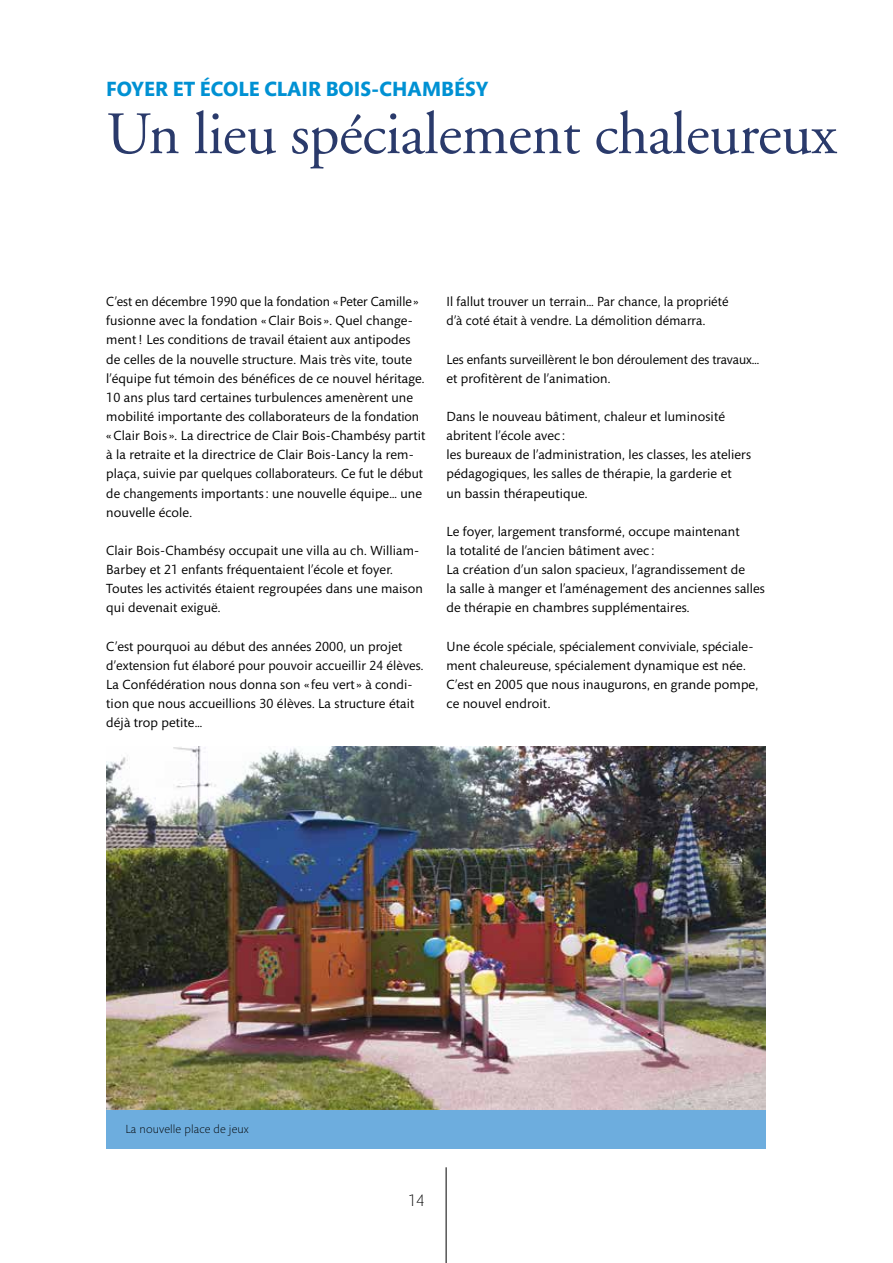
<style>
.page{position:relative;width:893px;height:1263px;background:#fff}
.page>*{position:absolute;margin:0;border:0;box-sizing:border-box;transform-origin:0 0}
.t1{font:60px "Adobe Garamond";letter-spacing:-.01em;color:#2a3a6b}
.t2{font:700 21px "Mundo Sans Std";color:#0091d3}
.t3{font:300 16.5px "Mundo Sans Std";color:#000}
.t4{font:13.5px/19.2px "Mundo Sans Std";letter-spacing:.01em;color:#000}
.t5{font:300 12px "Mundo Sans Std";letter-spacing:.01em;color:#000}
</style>
<div class="page">
<hr style="left:446px;top:1167px;width:1px;height:96px;background:#000">
<img style="left:106px;top:746px;width:659px;height:364px">
<div style="left:106px;top:1110px;width:659px;height:38px;background:#6dadde"></div>
<h2 class="t2" style="left:106px;top:77px;width:384px">FOYER ET ÉCOLE CLAIR BOIS-CHAMBÉSY</h2>
<h1 class="t1" style="left:106px;top:102px;width:732px">Un lieu spécialement chaleureux</h1>
<p class="t4" style="left:106px;top:292px;width:320px">C’est en décembre 1990 que la fondation «Peter Camille » fusionne avec la fondation «Clair Bois». Quel change&shy;ment! Les conditions de travail étaient aux antipodes de celles de la nouvelle structure. Mais très vite, toute l’équipe fut témoin des bénéfices de ce nouvel héritage.<br>10 ans plus tard certaines turbulences amenèrent une mobilité importante des collaborateurs de la fondation «Clair Bois». La directrice de Clair Bois-Chambésy partit à la retraite et la directrice de Clair Bois-Lancy la rem&shy;plaça, suivie par quelques collaborateurs. Ce fut le début de changements importants: une nouvelle équipe… une nouvelle école.</p>
<p class="t4" style="left:106px;top:541px;width:318px">Clair Bois-Chambésy occupait une villa au ch. William-Barbey et 21 enfants fréquentaient l’école et foyer.<br>Toutes les activités étaient regroupées dans une maison qui devenait exiguë.</p>
<p class="t4" style="left:106px;top:637px;width:319px">C’est pourquoi au début des années 2000, un projet d’extension fut élaboré pour pouvoir accueillir 24 élèves.<br>La Confédération nous donna son «feu vert» à condi&shy;tion que nous accueillions 30 élèves. La structure était déjà trop petite…</p>
<p class="t4" style="left:446px;top:292px;width:283px">Il fallut trouver un terrain… Par chance, la propriété d’à coté était à vendre. La démolition démarra.</p>
<p class="t4" style="left:446px;top:350px;width:315px">Les enfants surveillèrent le bon déroulement des travaux… et profitèrent de l’animation.</p>
<p class="t4" style="left:446px;top:407px;width:306px">Dans le nouveau bâtiment, chaleur et luminosité abritent l’école avec :<br>les bureaux de l’administration, les classes, les ateliers pédagogiques, les salles de thérapie, la garderie et<br>un bassin thérapeutique.</p>
<p class="t4" style="left:446px;top:522px;width:320px">Le foyer, largement transformé, occupe maintenant<br>la totalité de l’ancien bâtiment avec :<br>La création d’un salon spacieux, l’agrandissement de<br>la salle à manger et l’aménagement des anciennes salles de thérapie en chambres supplémentaires.</p>
<p class="t4" style="left:446px;top:637px;width:313px">Une école spéciale, spécialement conviviale, spéciale&shy;ment chaleureuse, spécialement dynamique est née.<br>C’est en 2005 que nous inaugurons, en grande pompe, ce nouvel endroit.</p>
<p class="t5" style="left:125px;top:1123px;width:125px">La nouvelle place de jeux</p>
<p class="t3" style="left:408px;top:1191px;width:18px">14</p>
</div>
